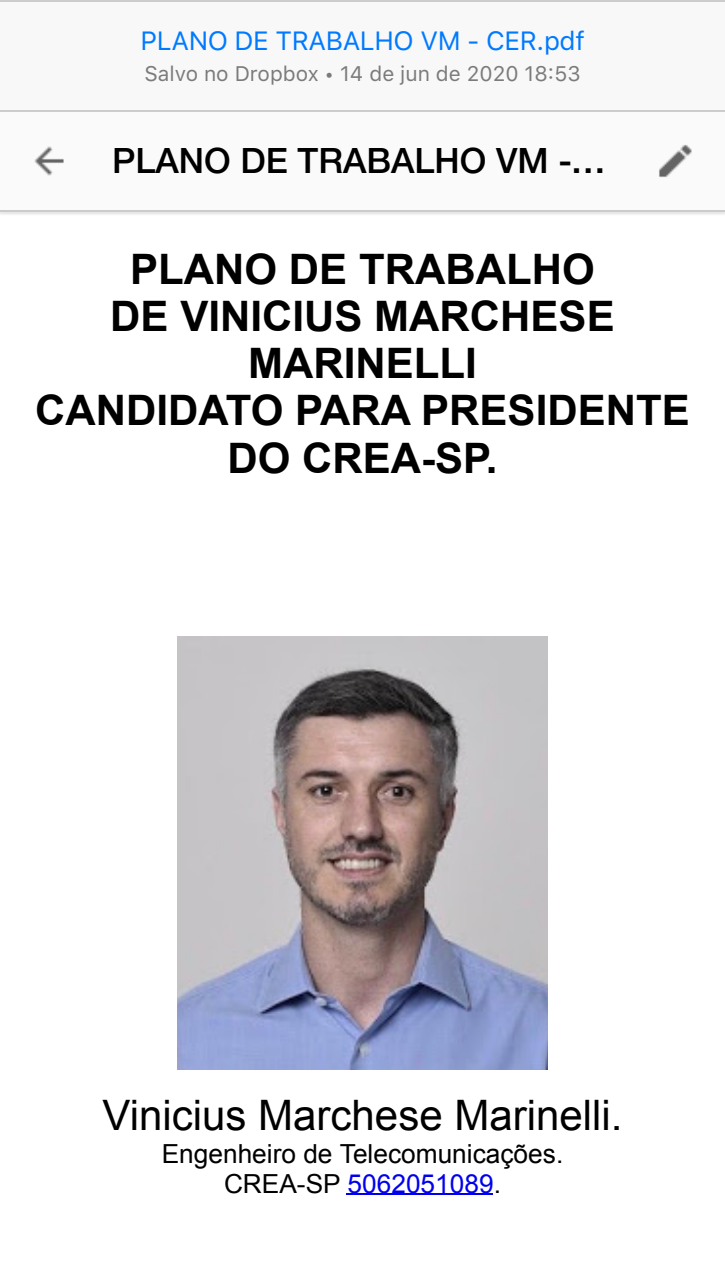
<style>
.page{position:relative;width:725px;height:1288px;background:#fff}
.page>*{position:absolute;margin:0;border:0;box-sizing:border-box;transform-origin:0 0}
.t1{font:700 42px/47.2px "Arial";color:#000;text-align:center}
.t2{font:42px "Arial";color:#000}
.t3{font:500 35px "Helvetica Neue";color:#000}
.t4{font:26.25px/29.8px "Arial";color:#000;text-align:center}
.t5{font:26.25px ".SFUI Regular opsz 13 E65 F GRAD1900000 YAXS1900000 wght 19";letter-spacing:-.015em;color:#007aff}
.t6{font:21px ".SFUI Regular opsz 13 E65 F GRAD1900000 YAXS1900000 wght 19";color:#7b7b7b}
.s1{color:#00e}
</style>
<div class="page">
<hr style="left:346px;top:1194px;width:146px;height:1px;background:#00e">
<img style="left:177px;top:637px;width:370px;height:432px">
<div style="left:0;top:112px;width:724px;height:100px;background:#fafafa"></div>
<hr style="left:0;top:210px;width:724px;height:2px;background:#cbcbcb">
<img style="left:34px;top:146px;width:30px;height:30px">
<img style="left:659px;top:145px;width:33px;height:32px">
<div style="left:0;top:0;width:724px;height:112px;background:#f8f8f8"></div>
<hr style="left:0;top:110px;width:724px;height:2px;background:#ccc">
<hr style="left:0;top:0;width:724px;height:2px;background:#ccc">
<p class="t5" style="left:140px;top:25px;width:445px">PLANO DE TRABALHO VM - CER.pdf</p>
<p class="t6" style="left:144px;top:61px;width:437px">Salvo no Dropbox • 14 de jun de 2020 18:53</p>
<p class="t3" style="left:112px;top:139px;width:495px">PLANO DE TRABALHO VM -…</p>
<p class="t1" style="left:35px;top:245px;width:656px">PLANO DE TRABALHO<br>DE VINICIUS MARCHESE<br>MARINELLI<br>CANDIDATO PARA PRESIDENTE<br>DO CREA-SP.</p>
<p class="t2" style="left:102px;top:1092px;width:521px">Vinicius Marchese Marinelli.</p>
<p class="t4" style="left:162px;top:1139px;width:403px">Engenheiro de Telecomunicações.<br>CREA-SP <span class="s1">5062051089</span>.</p>
</div>
